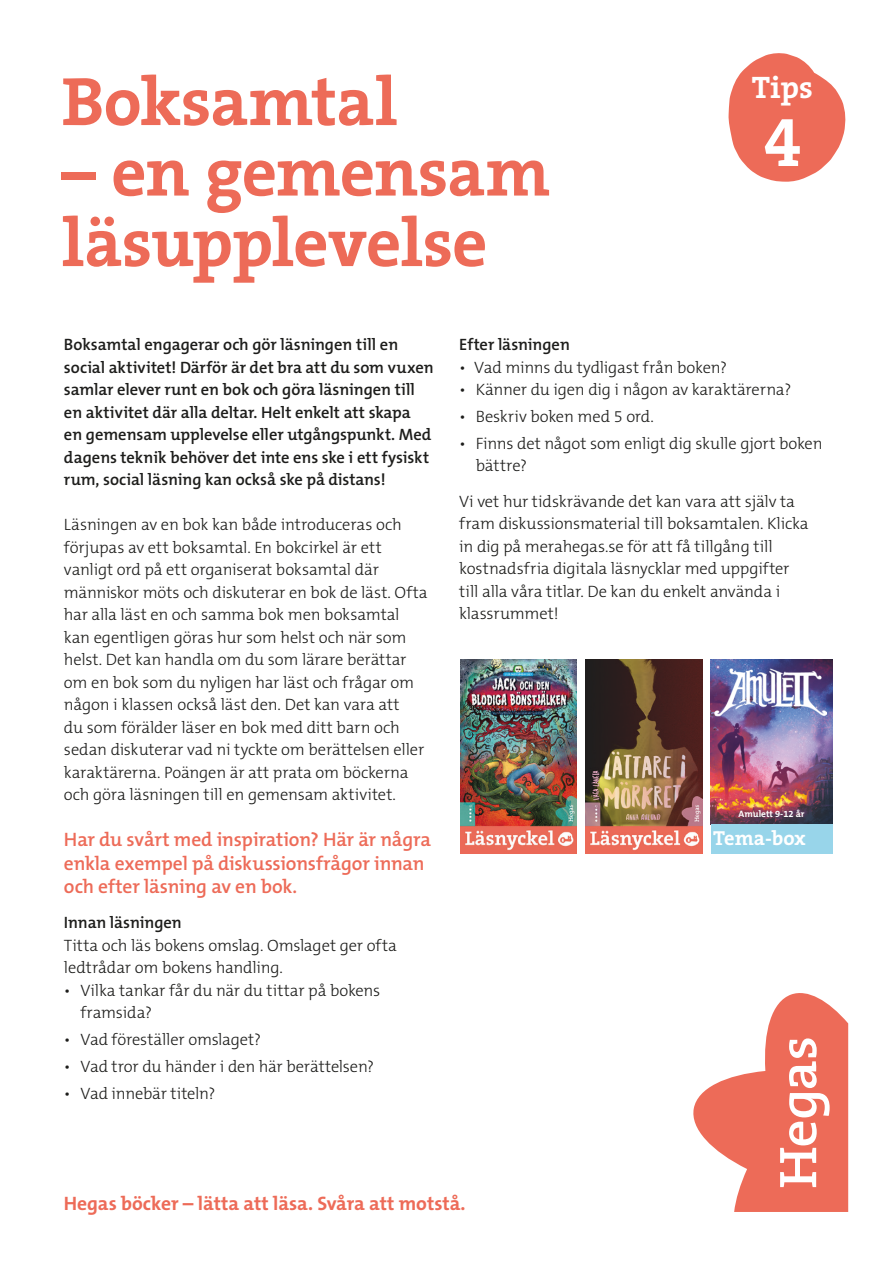
<style>
.page{position:relative;width:893px;height:1263px;background:#fff}
.page>*{position:absolute;margin:0;border:0;box-sizing:border-box;transform-origin:0 0}
.t1{font:700 69px/70.5px "The Serif";letter-spacing:-.015em;color:#ed6b58}
.t2{font:700 66.9px "The Serif";color:#fff}
.t3{font:700 31.2px "The Serif";color:#fff}
.t4{font:700 20.4px "The Serif";letter-spacing:-.005em;color:#fff}
.Bok_-_bröd_9_-_ui{font:600 19.5px/23.4px "The Mix B W6";letter-spacing:-.01em;color:#ed6b58}
.t5{font:700 19.5px "The Mix B W7";color:#ed6b58}
.Bok_-_bröd_9_-_ui-2{font:300 16.5px/22.5px "The Mix B W3";letter-spacing:-.01em;color:#1d1d1b}
.Bok_-_bröd_9_-_ui-3{font:600 16.5px/22.5px "The Mix B W6";letter-spacing:-.005em;color:#1d1d1b}
.t6{font:700 9.3px "The Mix B W7";color:#fff}
.s1{font-family:"The Mix B W6";font-weight:600}
</style>
<div class="page">
<svg style="left:728px;top:53px;width:118px;height:129px"></svg>
<svg style="left:693px;top:993px;width:155px;height:219px"></svg>
<img style="left:711px;top:659px;width:121px;height:165px">
<div style="left:711px;top:824px;width:121px;height:30px;background:#98d5ea"></div>
<img style="left:714px;top:665px;width:113px;height:52px">
<img style="left:586px;top:659px;width:116px;height:194px">
<img style="left:460px;top:659px;width:117px;height:194px">
<p class="t1" style="left:62px;top:65px;width:338px">Boksamtal</p>
<p class="t1" style="left:62px;top:135px;width:490px">– en gemensam läsupplevelse</p>
<p class="t3" style="left:752px;top:62px;width:62px">Tips</p>
<p class="t2" style="left:764px;top:75px;width:39px">4</p>
<p class="Bok_-_bröd_9_-_ui-3" style="left:64px;top:334px;width:371px">Boksamtal engagerar och gör läsningen till en social aktivitet! Därför är det bra att du som vuxen samlar elever runt en bok och göra läsningen till en aktivitet där alla deltar. Helt enkelt att skapa<br>en gemensam upplevelse eller utgångspunkt. Med dagens teknik behöver det inte ens ske i ett fysiskt rum, social läsning kan också ske på distans!</p>
<p class="Bok_-_bröd_9_-_ui-2" style="left:64px;top:514px;width:365px">Läsningen av en bok kan både introduceras och förjupas av ett boksamtal. En bokcirkel är ett vanligt ord på ett organiserat boksamtal där människor möts och diskuterar en bok de läst. Ofta har alla läst en och samma bok men boksamtal kan egentligen göras hur som helst och när som helst. Det kan handla om du som lärare berättar om en bok som du nyligen har läst och frågar om någon i klassen också läst den. Det kan vara att<br>du som förälder läser en bok med ditt barn och sedan diskuterar vad ni tyckte om berättelsen eller karaktärerna. Poängen är att prata om böckerna och göra läsningen till en gemensam aktivitet.</p>
<p class="Bok_-_bröd_9_-_ui" style="left:64px;top:828px;width:369px">Har du svårt med inspiration? Här är några enkla exempel på diskussionsfrågor innan och efter läsning av en bok.</p>
<p class="Bok_-_bröd_9_-_ui-2" style="left:64px;top:911px;width:334px"><span class="s1">Innan läsningen<br></span>Titta och läs bokens omslag. Omslaget ger ofta ledtrådar om bokens handling.</p>
<p class="Bok_-_bröd_9_-_ui-2" style="left:80px;top:979px;width:301px;text-indent:-16px">• Vilka tankar får du när du tittar på bokens framsida?</p>
<p class="Bok_-_bröd_9_-_ui-2" style="left:64px;top:1028px;width:198px">• Vad föreställer omslaget?</p>
<p class="Bok_-_bröd_9_-_ui-2" style="left:64px;top:1055px;width:312px">• Vad tror du händer i den här berättelsen?</p>
<p class="Bok_-_bröd_9_-_ui-2" style="left:64px;top:1082px;width:153px">• Vad innebär titeln?</p>
<p class="Bok_-_bröd_9_-_ui-3" style="left:459px;top:334px;width:112px">Efter läsningen</p>
<p class="Bok_-_bröd_9_-_ui-2" style="left:459px;top:356px;width:269px">• Vad minns du tydligast från boken?</p>
<p class="Bok_-_bröd_9_-_ui-2" style="left:459px;top:379px;width:334px">• Känner du igen dig i någon av karaktärerna?</p>
<p class="Bok_-_bröd_9_-_ui-2" style="left:459px;top:405px;width:196px">• Beskriv boken med 5 ord.</p>
<p class="Bok_-_bröd_9_-_ui-2" style="left:476px;top:432px;width:348px;text-indent:-16px">• Finns det något som enligt dig skulle gjort boken bättre?</p>
<p class="Bok_-_bröd_9_-_ui-2" style="left:459px;top:490px;width:351px">Vi vet hur tidskrävande det kan vara att själv ta fram diskussionsmaterial till boksamtalen. Klicka in dig på merahegas.se för att få tillgång till kostnadsfria digitala läsnycklar med uppgifter till alla våra titlar. De kan du enkelt använda i klassrummet!</p>
<p class="t6" style="left:739px;top:808px;width:67px">Amulett 9-12 år</p>
<p class="t4" style="left:713px;top:821px;width:94px">Tema-box</p>
<p class="t5" style="left:64px;top:1191px;width:403px">Hegas böcker – lätta att läsa. Svåra att motstå.</p>
</div>
